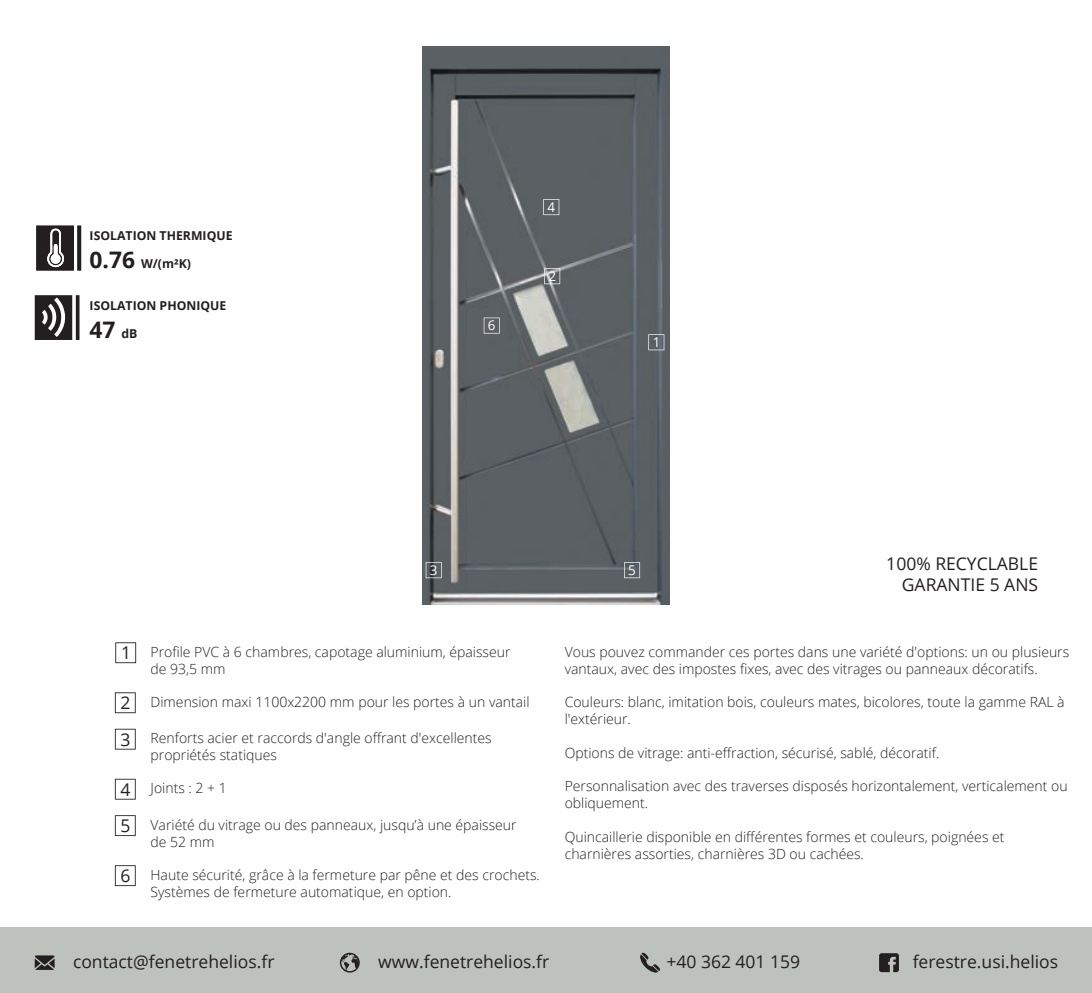
<style>
.page{position:relative;width:1092px;height:993px;background:#fff}
.page>*{position:absolute;margin:0;border:0;box-sizing:border-box;transform-origin:0 0}
.t1{font:700 22.75px "Open Sans";color:#231f20}
.t2{font:17.5px/21px "Open Sans";color:#231f20;text-align:right}
.t3{font:300 14px/16.8px "Open Sans";color:#231f20}
.t4{font:13.47px "Open Sans";color:#fff}
.t5{font:700 12.25px "Open Sans";color:#231f20}
.s1{font-size:22.75px}
.s2{font-size:12.25px}
.s3{font-weight:400;font-size:17.5px}
</style>
<div class="page">
<svg style="left:35px;top:295px;width:44px;height:45px"></svg>
<svg style="left:36px;top:225px;width:45px;height:45px"></svg>
<img style="left:422px;top:47px;width:247px;height:557px">
<svg style="left:648px;top:334px;width:16px;height:16px"></svg>
<svg style="left:544px;top:268px;width:16px;height:16px"></svg>
<svg style="left:425px;top:562px;width:16px;height:16px"></svg>
<svg style="left:543px;top:199px;width:16px;height:16px"></svg>
<svg style="left:624px;top:562px;width:16px;height:16px"></svg>
<svg style="left:483px;top:317px;width:16px;height:16px"></svg>
<svg style="left:115px;top:642px;width:21px;height:21px"></svg>
<svg style="left:115px;top:692px;width:21px;height:21px"></svg>
<svg style="left:115px;top:728px;width:21px;height:21px"></svg>
<svg style="left:115px;top:778px;width:21px;height:21px"></svg>
<svg style="left:115px;top:815px;width:21px;height:20px"></svg>
<svg style="left:115px;top:865px;width:21px;height:20px"></svg>
<div style="left:0;top:927px;width:1091px;height:65px;background:#bec2bc"></div>
<svg style="left:640px;top:952px;width:20px;height:20px"></svg>
<svg style="left:35px;top:955px;width:20px;height:14px"></svg>
<svg style="left:879px;top:953px;width:19px;height:18px"></svg>
<svg style="left:340px;top:952px;width:20px;height:20px"></svg>
<p class="t5" style="left:90px;top:227px;width:144px">ISOLATION THERMIQUE</p>
<p class="t5" style="left:90px;top:255px;width:103px"><span class="s1">0.76</span> W/(m²K)</p>
<p class="t5" style="left:90px;top:296px;width:138px">ISOLATION PHONIQUE</p>
<h1 class="t1" style="left:90px;top:313px;width:49px">47 <span class="s2">dB</span></h1>
<p class="t4" style="left:488px;top:316px;width:9px">6</p>
<p class="t4" style="left:547px;top:198px;width:9px">4</p>
<p class="t4" style="left:548px;top:267px;width:9px">2</p>
<p class="t4" style="left:652px;top:333px;width:9px">1</p>
<p class="t4" style="left:430px;top:560px;width:9px">3</p>
<p class="t3" style="left:150px;top:642px;width:361px;text-indent:-30px"><span class="s3">1</span> Profile PVC à 6 chambres, capotage aluminium, épaisseur de 93,5 mm</p>
<p class="t3" style="left:120px;top:692px;width:411px"><span class="s3">2</span> Dimension maxi 1100x2200 mm pour les portes à un vantail</p>
<p class="t3" style="left:150px;top:729px;width:343px;text-indent:-30px"><span class="s3">3</span> Renforts acier et raccords d'angle offrant d'excellentes propriétés statiques</p>
<p class="t3" style="left:120px;top:779px;width:108px"><span class="s3">4</span> Joints : 2 + 1</p>
<p class="t3" style="left:150px;top:815px;width:367px;text-indent:-30px"><span class="s3">5</span> Variété du vitrage ou des panneaux, jusqu’à une épaisseur de 52 mm</p>
<p class="t3" style="left:150px;top:865px;width:391px;text-indent:-30px"><span class="s3">6</span> Haute sécurité, grâce à la fermeture par pêne et des crochets.<br>Systèmes de fermeture automatique, en option.</p>
<p class="t4" style="left:628px;top:560px;width:9px">5</p>
<p class="t2" style="left:886px;top:552px;width:153px">100% RECYCLABLE<br>GARANTIE 5 ANS</p>
<p class="t3" style="left:564px;top:642px;width:506px">Vous pouvez commander ces portes dans une variété d'options: un ou plusieurs vantaux, avec des impostes fixes, avec des vitrages ou panneaux décoratifs.</p>
<p class="t3" style="left:564px;top:693px;width:501px">Couleurs: blanc, imitation bois, couleurs mates, bicolores, toute la gamme RAL à l'extérieur.</p>
<p class="t3" style="left:564px;top:743px;width:376px">Options de vitrage: anti-effraction, sécurisé, sablé, décoratif.</p>
<p class="t3" style="left:564px;top:777px;width:504px">Personnalisation avec des traverses disposés horizontalement, verticalement ou obliquement.</p>
<p class="t3" style="left:564px;top:827px;width:441px">Quincaillerie disponible en différentes formes et couleurs, poignées et charnières assorties, charnières 3D ou cachées.</p>
<p class="t2" style="left:73px;top:950px;width:203px">contact@fenetrehelios.fr</p>
<p class="t2" style="left:378px;top:950px;width:173px">www.fenetrehelios.fr</p>
<p class="t2" style="left:666px;top:950px;width:135px">+40 362 401 159</p>
<p class="t2" style="left:912px;top:950px;width:147px">ferestre.usi.helios</p>
</div>
